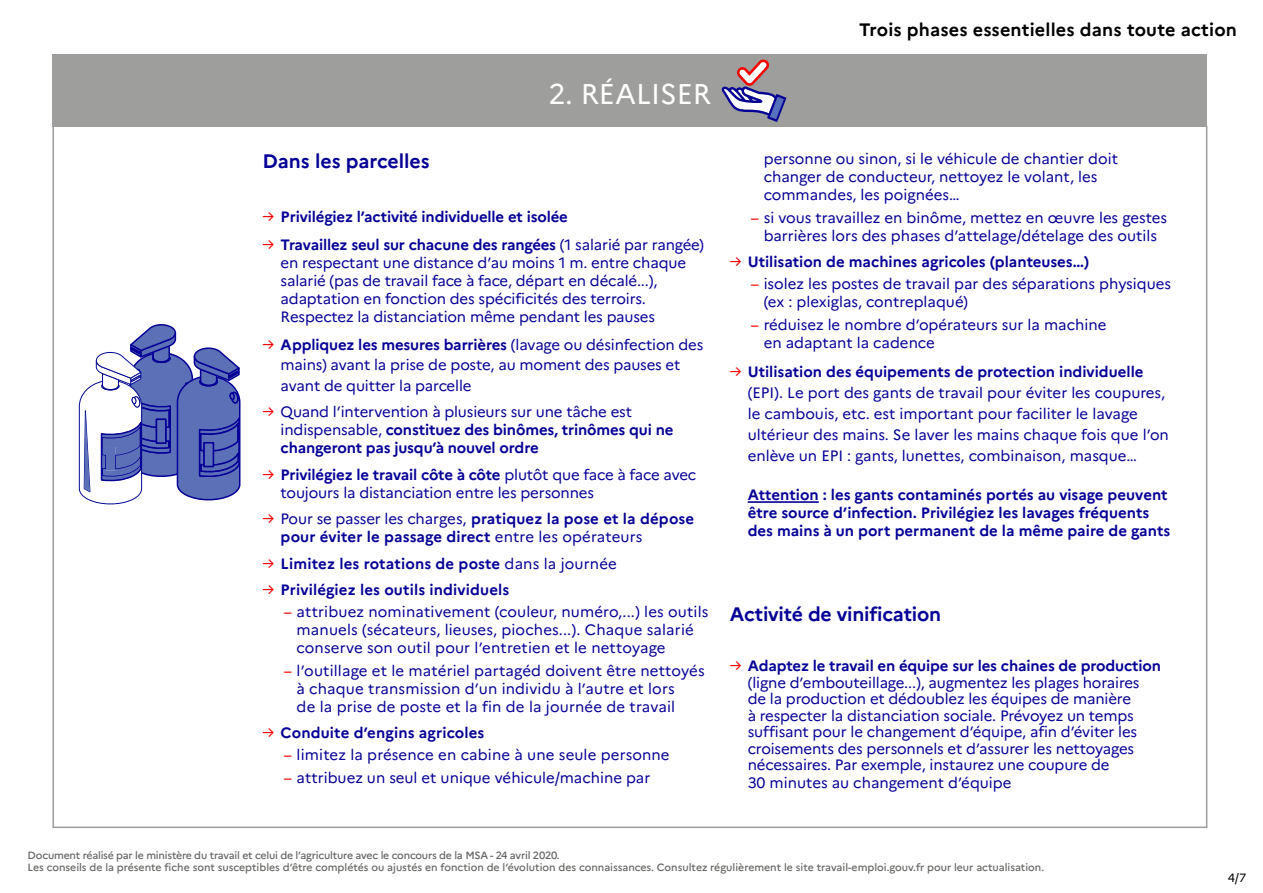
<style>
.page{position:relative;width:1263px;height:893px;background:#fff}
.page>*{position:absolute;margin:0;border:0;box-sizing:border-box;transform-origin:0 0}
.titre_1{font:28.5px "Marianne";color:#fff}
.texte_liste{font:700 19.5px "Marianne";letter-spacing:-.01em;color:#050096}
.t1{font:700 18px "Marianne";letter-spacing:.01em;color:#000}
.texte_liste-2{font:15px/16.5px "Marianne";letter-spacing:-.01em;color:#050096}
.texte_sous_liste{font:15px/18px "Marianne";color:#050096}
.texte_liste-3{font:700 15px/18px "Marianne";color:#050096}
.t2{font:12px "Marianne";color:#000}
.légendes{font:500 10.5px "Marianne";letter-spacing:-.005em;color:#656563}
.s1{font-weight:400;color:#f70000}
.s2{color:#f70000}
.s3{font-weight:700}
.s4{font-weight:400}
</style>
<div class="page">
<div style="left:52px;top:54px;width:1155px;height:72px;background:#9e9e9c"></div>
<hr style="left:748px;top:501px;width:71px;height:2px;background:#050096">
<svg style="left:721px;top:59px;width:65px;height:63px"></svg>
<svg style="left:78px;top:324px;width:163px;height:181px"></svg>
<p class="titre_1" style="left:548px;top:76px;width:164px">2. RÉALISER</p>
<p class="t1" style="left:859px;top:18px;width:379px">Trois phases essentielles dans toute action</p>
<p class="texte_liste" style="left:263px;top:149px;width:169px">Dans les parcelles</p>
<p class="texte_liste-3" style="left:263px;top:208px;width:307px"><span class="s1">→</span> Privilégiez l’activité individuelle et isolée</p>
<p class="texte_liste-2" style="left:281px;top:236px;width:425px;line-height:18px;text-indent:-18px"><span class="s2">→</span> <span class="s3">Travaillez seul sur chacune des rangées</span> (1 salarié par rangée) en respectant une distance d’au moins 1 m. entre chaque salarié (pas de travail face à face, départ en décalé...), adaptation en fonction des spécificités des terroirs.<br>Respectez la distanciation même pendant les pauses</p>
<p class="texte_liste-2" style="left:263px;top:335px;width:442px;line-height:19.5px;text-align:center"><span class="s2">→</span> <span class="s3">Appliquez les mesures barrières</span> (lavage ou désinfection des mains) avant la prise de poste, au moment des pauses et</p>
<p class="texte_liste-2" style="left:281px;top:377px;width:192px">avant de quitter la parcelle</p>
<p class="texte_liste-3" style="left:281px;top:403px;width:394px;text-indent:-18px"><span class="s1">→</span> <span class="s4">Quand l’intervention à plusieurs sur une tâche est indispensable,</span> constituez des binômes, trinômes qui ne changeront pas jusqu’à nouvel ordre</p>
<p class="texte_liste-2" style="left:281px;top:465px;width:417px;line-height:18px;text-indent:-18px"><span class="s2">→</span> <span class="s3">Privilégiez le travail côte à côte</span> plutôt que face à face avec toujours la distanciation entre les personnes</p>
<p class="texte_liste-3" style="left:281px;top:510px;width:415px;text-indent:-18px"><span class="s1">→</span> <span class="s4">Pour se passer les charges,</span> pratiquez la pose et la dépose pour éviter le passage direct <span class="s4">entre les opérateurs</span></p>
<p class="texte_liste-3" style="left:263px;top:554px;width:356px"><span class="s1">→</span> Limitez les rotations de poste <span class="s4">dans la journée</span></p>
<p class="texte_liste-3" style="left:263px;top:581px;width:248px"><span class="s1">→</span> Privilégiez les outils individuels</p>
<p class="texte_sous_liste" style="left:297px;top:603px;width:413px;text-indent:-13px"><span class="s2">–</span> attribuez nominativement (couleur, numéro,...) les outils manuels (sécateurs, lieuses, pioches...). Chaque salarié conserve son outil pour l’entretien et le nettoyage</p>
<p class="texte_sous_liste" style="left:297px;top:661px;width:410px;text-indent:-13px"><span class="s2">–</span> l’outillage et le matériel partagéd doivent être nettoyés à chaque transmission d’un individu à l’autre et lors<br>de la prise de poste et la fin de la journée de travail</p>
<p class="texte_liste-3" style="left:263px;top:724px;width:223px"><span class="s1">→</span> Conduite d’engins agricoles</p>
<p class="texte_sous_liste" style="left:284px;top:746px;width:387px"><span class="s2">–</span> limitez la présence en cabine à une seule personne</p>
<p class="texte_sous_liste" style="left:284px;top:768px;width:368px"><span class="s2">–</span> attribuez un seul et unique véhicule/machine par</p>
<p class="texte_sous_liste" style="left:764px;top:150px;width:356px">personne ou sinon, si le véhicule de chantier doit changer de conducteur, nettoyez le volant, les commandes, les poignées…</p>
<p class="texte_sous_liste" style="left:751px;top:208px;width:418px;text-align:center"><span class="s2">–</span> si vous travaillez en binôme, mettez en œuvre les gestes barrières lors des phases d’attelage/dételage des outils</p>
<p class="texte_liste-3" style="left:730px;top:253px;width:361px"><span class="s1">→</span> Utilisation de machines agricoles (planteuses…)</p>
<p class="texte_sous_liste" style="left:764px;top:275px;width:409px;text-indent:-13px"><span class="s2">–</span> isolez les postes de travail par des séparations physiques (ex : plexiglas, contreplaqué)</p>
<p class="texte_sous_liste" style="left:764px;top:315px;width:344px;text-indent:-13px"><span class="s2">–</span> réduisez le nombre d’opérateurs sur la machine en adaptant la cadence</p>
<p class="texte_liste-2" style="left:748px;top:361px;width:423px;line-height:21px;text-indent:-18px"><span class="s2">→</span> <span class="s3">Utilisation des équipements de protection individuelle </span>(EPI). Le port des gants de travail pour éviter les coupures, le cambouis, etc. est important pour faciliter le lavage ultérieur des mains. Se laver les mains chaque fois que l’on enlève un EPI : gants, lunettes, combinaison, masque…</p>
<p class="texte_liste-3" style="left:748px;top:486px;width:424px">Attention : les gants contaminés portés au visage peuvent être source d’infection. Privilégiez les lavages fréquents des mains à un port permanent de la même paire de gants</p>
<p class="texte_liste" style="left:730px;top:602px;width:213px">Activité de vinification</p>
<p class="texte_liste-2" style="left:748px;top:657px;width:415px;text-indent:-18px"><span class="s2">→</span> <span class="s3">Adaptez le travail en équipe sur les chaines de production </span>(ligne d’embouteillage...), augmentez les plages horaires de la production et dédoublez les équipes de manière<br>à respecter la distanciation sociale. Prévoyez un temps suffisant pour le changement d’équipe, afin d’éviter les croisements des personnels et d’assurer les nettoyages nécessaires. Par exemple, instaurez une coupure de</p>
<p class="texte_liste-2" style="left:748px;top:774px;width:265px">30 minutes au changement d’équipe</p>
<p class="légendes" style="left:28px;top:848px;width:534px">Document réalisé par le ministère du travail et celui de l’agriculture avec le concours de la MSA - 24 avril 2020.</p>
<p class="légendes" style="left:28px;top:861px;width:1018px">Les conseils de la présente fiche sont susceptibles d’être complétés ou ajustés en fonction de l’évolution des connaissances. Consultez régulièrement le site travail-emploi.gouv.fr pour leur actualisation.</p>
<p class="t2" style="left:1228px;top:870px;width:20px">4/7</p>
</div>
